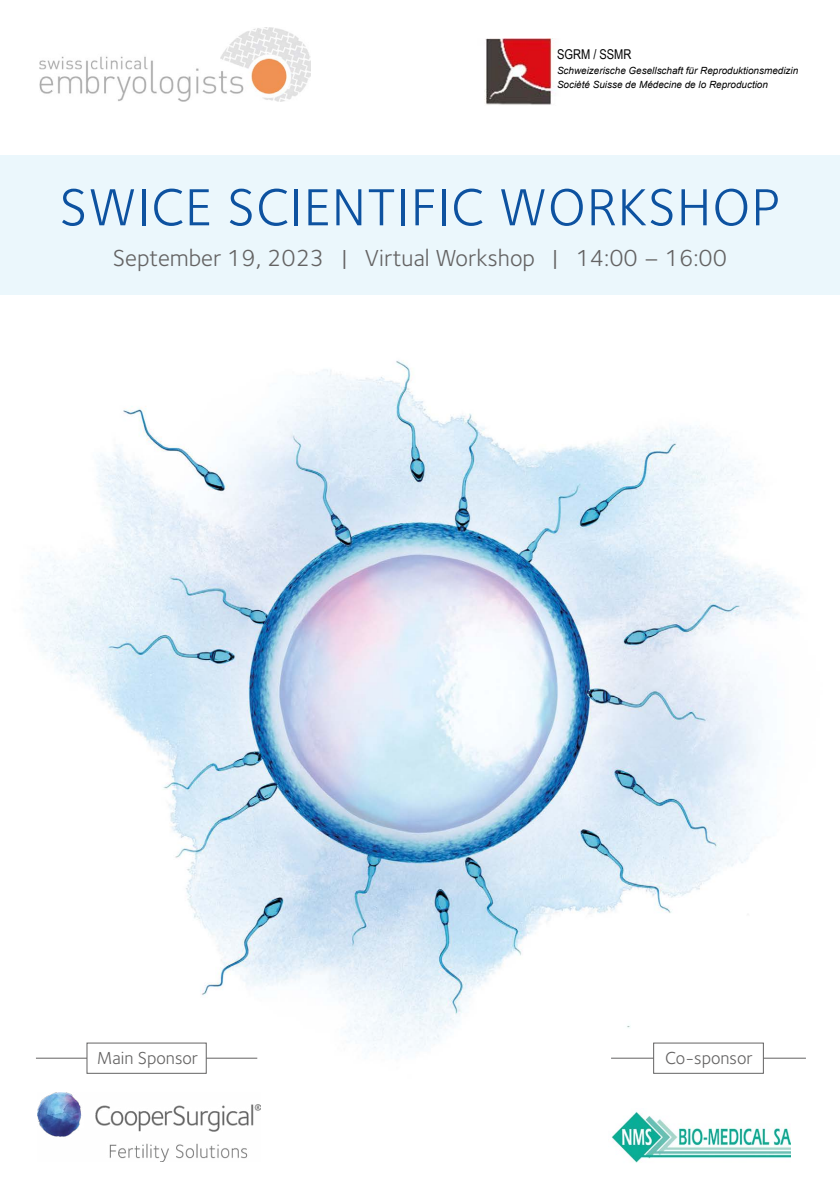
<style>
.page{position:relative;width:840px;height:1191px;background:#fff}
.page>*{position:absolute;margin:0;border:0;box-sizing:border-box;transform-origin:0 0}
.t1{font:54px "Foundry Sterling";letter-spacing:.02em;color:#0d52a0}
.t2{font:24px "Foundry Sterling";color:#646363}
.t3{font:18px "Foundry Sterling";color:#646363}
.t4{font:13.6px "Arial Narrow";color:#000}
.t5{font:italic 9.8px/14.4px "Arial";color:#000}
</style>
<div class="page">
<img style="left:29px;top:360px;width:777px;height:754px">
<hr style="left:36px;top:1057px;width:221px;height:1px;background:#646363">
<hr style="left:610px;top:1057px;width:195px;height:1px;background:#646363">
<div style="left:0;top:155px;width:839px;height:140px;background:#ebf7fc"></div>
<img style="left:38px;top:1092px;width:222px;height:69px">
<img style="left:40px;top:27px;width:271px;height:75px">
<div style="left:87px;top:1042px;width:119px;height:31px;background:#fff"></div>
<div style="left:653px;top:1042px;width:110px;height:31px;background:#fff"></div>
<img style="left:607px;top:1108px;width:183px;height:55px">
<img style="left:484px;top:38px;width:72px;height:67px">
<h3 class="t4" style="left:556px;top:45px;width:76px">SGRM / SSMR</h3>
<p class="t5" style="left:556px;top:63px;width:242px">Schweizerische Gesellschaft für Reproduktionsmedizin<br>Socièté Suisse de Médecine de lo Reproduction</p>
<h1 class="t1" style="left:59px;top:176px;width:722px">SWICE SCIENTIFIC WORKSHOP</h1>
<h2 class="t2" style="left:113px;top:244px;width:615px">September 19, 2023 | Virtual Workshop | 14:00 – 16:00</h2>
<h3 class="t3" style="left:97px;top:1047px;width:103px">Main Sponsor</h3>
<h3 class="t3" style="left:664px;top:1047px;width:89px">Co-sponsor</h3>
</div>
